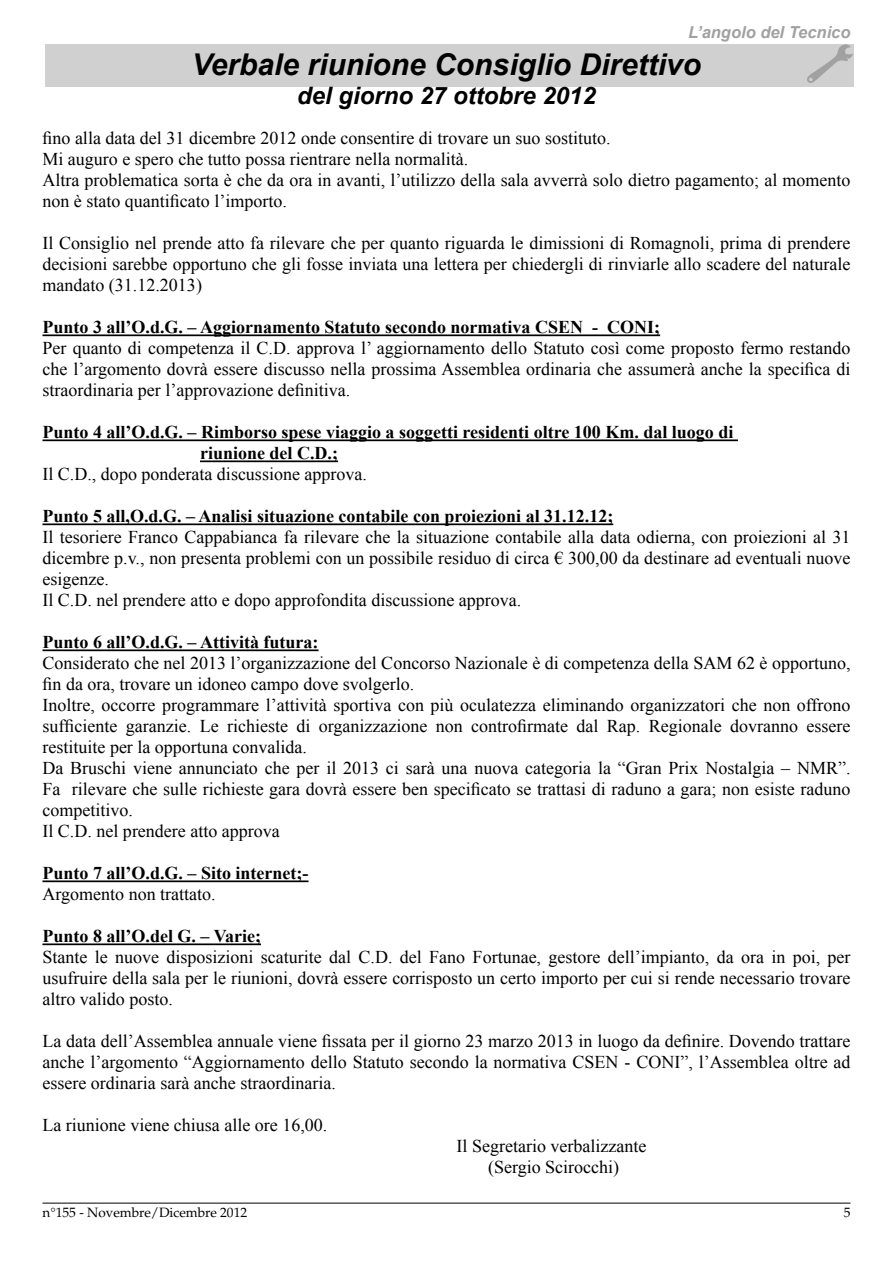
<style>
.page{position:relative;width:893px;height:1263px;background:#fff}
.page>*{position:absolute;margin:0;border:0;box-sizing:border-box;transform-origin:0 0}
.t1{font:italic 700 30px "Arial";color:#000}
.t2{font:italic 700 24px "Arial";color:#000}
.t3{font:18px/21px "Times New Roman";color:#000;text-align:justify}
.t4{font:700 18px/21px "Times New Roman";color:#000}
.t5{font:italic 700 16.5px "Arial";color:#a1a1a1}
.t6{font:13.5px "Palatino";color:#000}
</style>
<div class="page">
<div style="left:45px;top:44px;width:808px;height:42px;background:#d0d0d0"></div>
<hr style="left:42px;top:1203px;width:808px;height:1px;background:#000">
<svg style="left:805px;top:44px;width:48px;height:43px"></svg>
<hr style="left:42px;top:334px;width:618px;height:2px;background:#000">
<hr style="left:42px;top:439px;width:696px;height:2px;background:#000">
<hr style="left:200px;top:460px;width:138px;height:2px;background:#000">
<hr style="left:42px;top:523px;width:571px;height:2px;background:#000">
<hr style="left:42px;top:649px;width:276px;height:2px;background:#000">
<hr style="left:42px;top:880px;width:266px;height:2px;background:#000">
<hr style="left:42px;top:943px;width:219px;height:2px;background:#000">
<p class="t5" style="left:688px;top:23px;width:164px">L’angolo del Tecnico</p>
<h1 class="t1" style="left:192px;top:48px;width:511px">Verbale riunione Consiglio Direttivo</h1>
<h2 class="t2" style="left:297px;top:82px;width:300px">del giorno 27 ottobre 2012</h2>
<p class="t3" style="left:42px;top:128px;width:810px;text-align:left">fino alla data del 31 dicembre 2012 onde consentire di trovare un suo sostituto.<br>Mi auguro e spero che tutto possa rientrare nella normalità.<br>Altra problematica sorta è che da ora in avanti, l’utilizzo della sala avverrà solo dietro pagamento; al momento non è stato quantificato l’importo.</p>
<p class="t3" style="left:42px;top:233px;width:810px">Il Consiglio nel prende atto fa rilevare che per quanto riguarda le dimissioni di Romagnoli, prima di prendere decisioni sarebbe opportuno che gli fosse inviata una lettera per chiedergli di rinviarle allo scadere del naturale mandato (31.12.2013)</p>
<p class="t4" style="left:42px;top:317px;width:619px">Punto 3 all’O.d.G. – Aggiornamento Statuto secondo normativa CSEN - CONI;</p>
<p class="t3" style="left:42px;top:338px;width:809px">Per quanto di competenza il C.D. approva l’ aggiornamento dello Statuto così come proposto fermo restando che l’argomento dovrà essere discusso nella prossima Assemblea ordinaria che assumerà anche la specifica di straordinaria per l’approvazione definitiva.</p>
<p class="t4" style="left:200px;top:422px;width:535px;text-indent:-157px">Punto 4 all’O.d.G. – Rimborso spese viaggio a soggetti residenti oltre 100 Km. dal luogo di riunione del C.D.;</p>
<p class="t3" style="left:42px;top:464px;width:326px">Il C.D., dopo ponderata discussione approva.</p>
<p class="t4" style="left:42px;top:506px;width:572px">Punto 5 all,O.d.G. – Analisi situazione contabile con proiezioni al 31.12.12;</p>
<p class="t3" style="left:42px;top:527px;width:810px;text-align:left">Il tesoriere Franco Cappabianca fa rilevare che la situazione contabile alla data odierna, con proiezioni al 31 dicembre p.v., non presenta problemi con un possibile residuo di circa € 300,00 da destinare ad eventuali nuove esigenze.<br>Il C.D. nel prendere atto e dopo approfondita discussione approva.</p>
<p class="t4" style="left:42px;top:632px;width:278px">Punto 6 all’O.d.G. – Attività futura:</p>
<p class="t3" style="left:42px;top:653px;width:809px;text-align:left">Considerato che nel 2013 l’organizzazione del Concorso Nazionale è di competenza della SAM 62 è opportuno, fin da ora, trovare un idoneo campo dove svolgerlo.<br>Inoltre, occorre programmare l’attività sportiva con più oculatezza eliminando organizzatori che non offrono sufficiente garanzie. Le richieste di organizzazione non controfirmate dal Rap. Regionale dovranno essere restituite per la opportuna convalida.<br>Da Bruschi viene annunciato che per il 2013 ci sarà una nuova categoria la “Gran Prix Nostalgia – NMR”.<br>Fa rilevare che sulle richieste gara dovrà essere ben specificato se trattasi di raduno a gara; non esiste raduno competitivo.<br>Il C.D. nel prendere atto approva</p>
<p class="t4" style="left:42px;top:863px;width:268px">Punto 7 all’O.d.G. – Sito internet;-</p>
<p class="t3" style="left:42px;top:884px;width:175px">Argomento non trattato.</p>
<p class="t4" style="left:42px;top:926px;width:220px">Punto 8 all’O.del G. – Varie;</p>
<p class="t3" style="left:42px;top:947px;width:809px">Stante le nuove disposizioni scaturite dal C.D. del Fano Fortunae, gestore dell’impianto, da ora in poi, per usufruire della sala per le riunioni, dovrà essere corrisposto un certo importo per cui si rende necessario trovare altro valido posto.</p>
<p class="t3" style="left:42px;top:1031px;width:809px">La data dell’Assemblea annuale viene fissata per il giorno 23 marzo 2013 in luogo da definire. Dovendo trattare anche l’argomento “Aggiornamento dello Statuto secondo la normativa CSEN - CONI”, l’Assemblea oltre ad essere ordinaria sarà anche straordinaria.</p>
<p class="t3" style="left:42px;top:1115px;width:286px">La riunione viene chiusa alle ore 16,00.</p>
<p class="t3" style="left:456px;top:1136px;width:191px;text-align:center">Il Segretario verbalizzante (Sergio Scirocchi)</p>
<p class="t6" style="left:42px;top:1207px;width:206px">n°155 - Novembre/Dicembre 2012</p>
<p class="t6" style="left:844px;top:1207px;width:8px">5</p>
</div>
